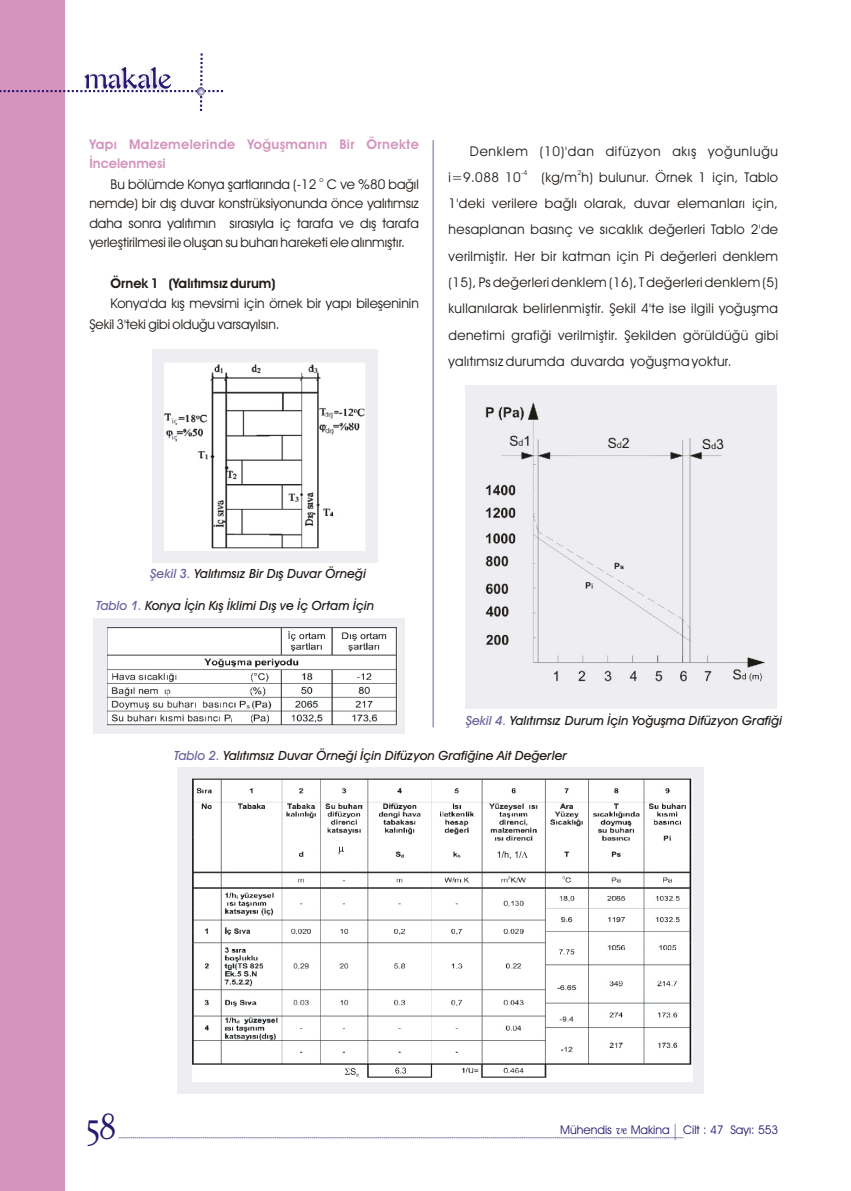
<style>
.page{position:relative;width:851px;height:1191px;background:#fff}
.page>*{position:absolute;margin:0;border:0;box-sizing:border-box;transform-origin:0 0}
.t1{font:37.5px "TR Dauphin";color:#291770}
.t2{font:13.5px/26.4px "Avant Garde Bk BT";letter-spacing:.03em;color:#1f1a17}
.t3{font:13.5px/19.5px "Avant Garde Bk BT";color:#1f1a17;text-align:right}
.t4{font:700 13.5px/19.5px "Avant Garde Bk BT";letter-spacing:.03em;color:#d494bd}
.t5{font:13.5px "Avant Garde Bk BT";letter-spacing:.055em;color:#1f1a17}
.t6{font:700 13.5px "Avant Garde Bk BT";color:#1f1a17}
.t7{font:italic 12.75px "Avant Garde Md BT";color:#1f1a17}
.t8{font:12px "Avant Garde Bk BT";color:#291770}
.t9{font:6.75px "Avant Garde Bk BT";color:#1f1a17}
.s1{color:#6e619e}
.s2{font-family:"TR Dauphin"}
</style>
<div class="page">
<div style="left:0;top:0;width:65px;height:1191px;background:#d494bd"></div>
<svg style="left:0;top:53px;width:224px;height:58px"></svg>
<hr style="left:433px;top:140px;width:1px;height:587px;background:#6e619e">
<svg style="left:118px;top:1124px;width:565px;height:16px"></svg>
<div style="left:152px;top:350px;width:226px;height:213px;background:#ededf2"></div>
<img style="left:164px;top:363px;width:201px;height:188px">
<div style="left:177px;top:768px;width:526px;height:326px;background:#ededf2"></div>
<img style="left:192px;top:778px;width:501px;height:303px">
<div style="left:93px;top:618px;width:311px;height:115px;background:#ededf2"></div>
<img style="left:107px;top:627px;width:290px;height:98px">
<div style="left:338px;top:846px;width:11px;height:19px;background:#fff"></div>
<svg style="left:338px;top:847px;width:6px;height:7px"></svg>
<div style="left:501px;top:848px;width:25px;height:19px;background:#fff"></div>
<svg style="left:497px;top:851px;width:30px;height:8px"></svg>
<div style="left:390px;top:1065px;width:19px;height:10px;background:#fff"></div>
<div style="left:345px;top:1067px;width:20px;height:9px;background:#fff"></div>
<svg style="left:395px;top:1068px;width:11px;height:6px"></svg>
<svg style="left:345px;top:1068px;width:13px;height:9px"></svg>
<div style="left:465px;top:385px;width:312px;height:324px;background:#ededf2"></div>
<img style="left:485px;top:402px;width:280px;height:279px">
<p class="t4" style="left:89px;top:136px;width:331px">Yapý Malzemelerinde Yoðuþmanýn Bir Örnekte<br>Ýncelenmesi</p>
<p class="t5" style="left:470px;top:145px;width:310px">Denklem (10)'dan difüzyon akýþ yoðunluðu</p>
<p class="t9" style="left:521px;top:170px;width:8px">-4</p>
<p class="t9" style="left:577px;top:170px;width:5px">2</p>
<p class="t9" style="left:319px;top:177px;width:6px">o</p>
<p class="t2" style="left:448px;top:165px;width:74px">i=9.088 10</p>
<p class="t2" style="left:541px;top:165px;width:238px">(kg/m h) bulunur. Örnek 1 için, Tablo</p>
<p class="t3" style="left:89px;top:175px;width:331px">Bu bölümde Konya þartlarýnda (-12 C ve %80 baðýl nemde) bir dýþ duvar konstrüksiyonunda önce yalýtýmsýz</p>
<p class="t2" style="left:448px;top:191px;width:331px">1'deki verilere baðlý olarak, duvar elemanlarý için,</p>
<p class="t3" style="left:89px;top:214px;width:331px">daha sonra yalýtýmýn sýrasýyla iç tarafa ve dýþ tarafa</p>
<p class="t2" style="left:448px;top:218px;width:331px">hesaplanan basýnç ve sýcaklýk deðerleri Tablo 2'de</p>
<p class="t3" style="left:89px;top:234px;width:317px">yerleþtirilmesi ile oluþan su buharý hareketi ele alýnmýþtýr.</p>
<p class="t2" style="left:448px;top:244px;width:331px">verilmiþtir. Her bir katman için Pi deðerleri denklem</p>
<p class="t6" style="left:111px;top:278px;width:166px">Örnek 1 (Yalýtýmsýz durum)</p>
<p class="t2" style="left:448px;top:270px;width:331px">(15), Ps deðerleri denklem (16), T deðerleri denklem (5)</p>
<p class="t3" style="left:111px;top:295px;width:310px">Konya'da kýþ mevsimi için örnek bir yapý bileþeninin</p>
<p class="t2" style="left:448px;top:297px;width:331px">kullanýlarak belirlenmiþtir. Þekil 4'te ise ilgili yoðuþma</p>
<p class="t3" style="left:89px;top:316px;width:192px">Þekil 3'teki gibi olduðu varsayýlsýn.</p>
<p class="t2" style="left:448px;top:323px;width:331px">denetimi grafiði verilmiþtir. Þekilden görüldüðü gibi yalýtýmsýz durumda duvarda yoðuþma yoktur.</p>
<p class="t7" style="left:150px;top:568px;width:217px"><span class="s1">Þekil 3.</span> Yalýtýmsýz Bir Dýþ Duvar Örneði</p>
<p class="t7" style="left:96px;top:600px;width:280px"><span class="s1">Tablo 1.</span> Konya Ýçin Kýþ Ýklimi Dýþ ve Ýç Ortam Ýçin</p>
<p class="t7" style="left:466px;top:716px;width:318px"><span class="s1">Þekil 4.</span> Yalýtýmsýz Durum Ýçin Yoðuþma Difüzyon Grafiði</p>
<p class="t7" style="left:174px;top:751px;width:394px"><span class="s1">Tablo 2.</span> Yalýtýmsýz Duvar Örneði Ýçin Difüzyon Grafiðine Ait Deðerler</p>
<h1 class="t1" style="left:87px;top:1104px;width:30px">58</h1>
<p class="t8" style="left:560px;top:1125px;width:220px">Mühendis <span class="s2">ve</span> Makina Cilt : 47 Sayý: 553</p>
</div>
